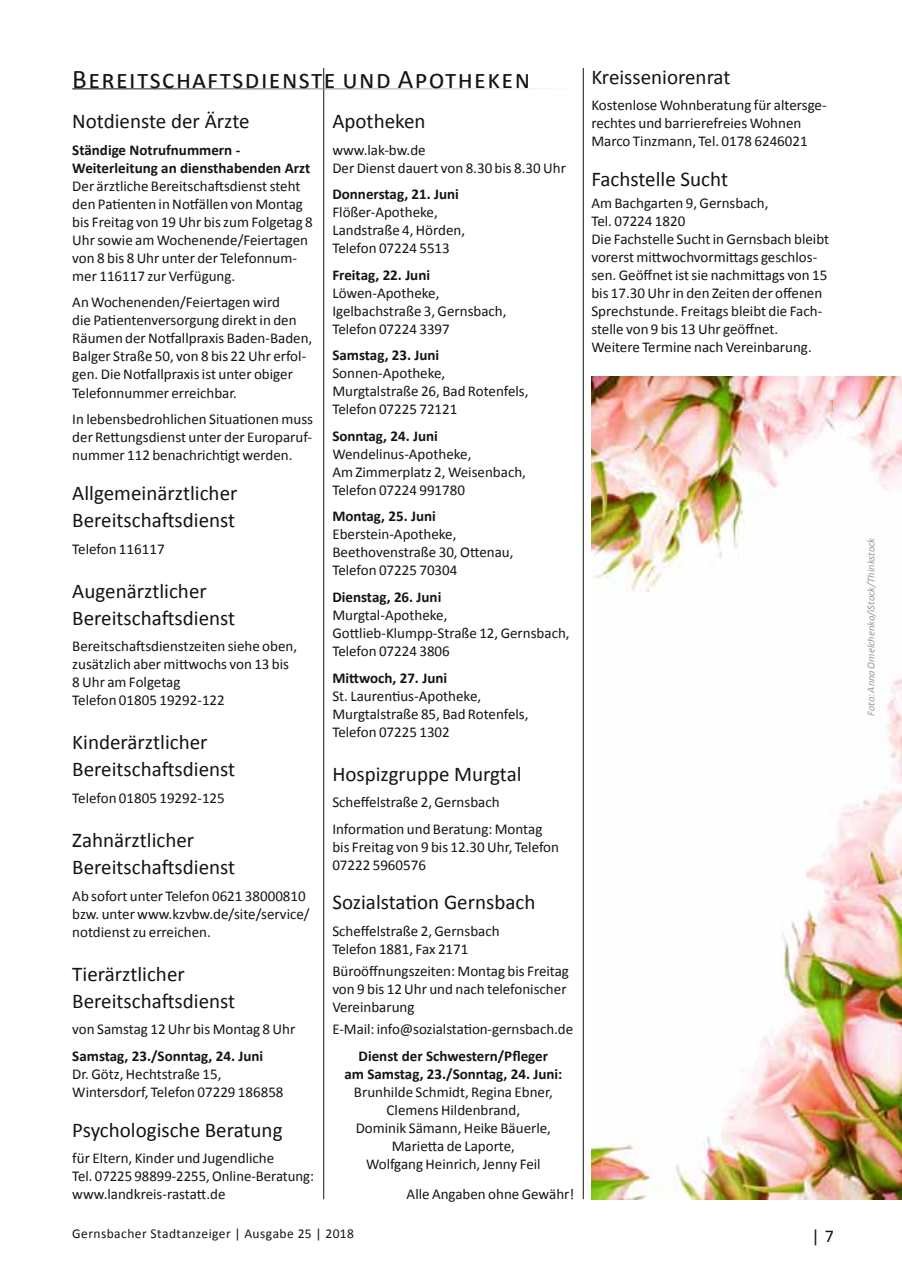
<style>
.page{position:relative;width:902px;height:1280px;background:#fff}
.page>*{position:absolute;margin:0;border:0;box-sizing:border-box;transform-origin:0 0}
.t1{font:27px "Calibri";letter-spacing:.05em;color:#141415}
.t2{font:21px/27px "Calibri";color:#141415}
.t3{font:18px "Calibri";color:#141415}
.t4{font:15px/18px "Calibri";color:#141415}
.t5{font:700 15px/18px "Calibri";color:#141415}
.t6{font:13.5px "Calibri";letter-spacing:.025em;color:#141415}
.t7{font:italic 10.5px "Calibri";color:#989999}
</style>
<div class="page">
<hr style="left:583px;top:68px;width:1px;height:1131px;background:#141415">
<hr style="left:323px;top:68px;width:1px;height:1131px;background:#141415">
<img style="left:591px;top:376px;width:310px;height:823px">
<hr style="left:72px;top:88px;width:502px;height:1px;background:#fff">
<h1 class="t1" style="left:72px;top:62px;width:459px">Bereitschaftsdienste und Apotheken</h1>
<h2 class="t2" style="left:72px;top:108px;width:179px">Notdienste der Ärzte</h2>
<p class="t5" style="left:72px;top:141px;width:239px">Ständige Notrufnummern -<br>Weiterleitung an diensthabenden Arzt</p>
<p class="t4" style="left:72px;top:177px;width:242px">Der ärztliche Bereitschaftsdienst steht den Patienten in Notfällen von Montag bis Freitag von 19 Uhr bis zum Folgetag 8<br>Uhr sowie am Wochenende/Feiertagen von 8 bis 8 Uhr unter der Telefonnum&shy;mer 116117 zur Verfügung.</p>
<p class="t4" style="left:72px;top:293px;width:241px">An Wochenenden/Feiertagen wird<br>die Patientenversorgung direkt in den Räumen der Notfallpraxis Baden-Baden, Balger Straße 50, von 8 bis 22 Uhr erfol&shy;gen. Die Notfallpraxis ist unter obiger Telefonnummer erreichbar.</p>
<p class="t4" style="left:72px;top:410px;width:242px;text-align:justify">In lebensbedrohlichen Situationen muss der Rettungsdienst unter der Europaruf&shy;nummer 112 benachrichtigt werden.</p>
<h2 class="t2" style="left:72px;top:479px;width:167px">Allgemeinärztlicher<br>Bereitschaftsdienst</h2>
<p class="t4" style="left:72px;top:540px;width:94px">Telefon 116117</p>
<h2 class="t2" style="left:72px;top:577px;width:164px">Augenärztlicher<br>Bereitschaftsdienst</h2>
<p class="t4" style="left:72px;top:637px;width:226px">Bereitschaftsdienstzeiten siehe oben, zusätzlich aber mittwochs von 13 bis<br>8 Uhr am Folgetag<br>Telefon 01805 19292-122</p>
<h2 class="t2" style="left:72px;top:729px;width:164px">Kinderärztlicher<br>Bereitschaftsdienst</h2>
<p class="t4" style="left:72px;top:789px;width:154px">Telefon 01805 19292-125</p>
<h2 class="t2" style="left:72px;top:826px;width:164px">Zahnärztlicher<br>Bereitschaftsdienst</h2>
<p class="t4" style="left:72px;top:886px;width:239px">Ab sofort unter Telefon 0621 38000810 bzw. unter www.kzvbw.de/site/service/ notdienst zu erreichen.</p>
<h2 class="t2" style="left:72px;top:960px;width:164px">Tierärztlicher<br>Bereitschaftsdienst</h2>
<p class="t4" style="left:72px;top:1020px;width:224px">von Samstag 12 Uhr bis Montag 8 Uhr</p>
<p class="t5" style="left:72px;top:1047px;width:192px">Samstag, 23./Sonntag, 24. Juni</p>
<p class="t4" style="left:72px;top:1065px;width:213px">Dr. Götz, Hechtstraße 15,<br>Wintersdorf, Telefon 07229 186858</p>
<h2 class="t2" style="left:72px;top:1116px;width:212px">Psychologische Beratung</h2>
<p class="t4" style="left:72px;top:1149px;width:243px">für Eltern, Kinder und Jugendliche<br>Tel. 07225 98899-2255, Online-Beratung: www.landkreis-rastatt.de</p>
<h2 class="t2" style="left:332px;top:108px;width:95px">Apotheken</h2>
<p class="t4" style="left:332px;top:141px;width:235px">www.lak-bw.de<br>Der Dienst dauert von 8.30 bis 8.30 Uhr</p>
<p class="t5" style="left:332px;top:185px;width:128px">Donnerstag, 21. Juni</p>
<p class="t4" style="left:332px;top:203px;width:134px">Flößer-Apotheke,<br>Landstraße 4, Hörden,<br>Telefon 07224 5513</p>
<p class="t5" style="left:332px;top:266px;width:99px">Freitag, 22. Juni</p>
<p class="t4" style="left:332px;top:284px;width:176px">Löwen-Apotheke,<br>Igelbachstraße 3, Gernsbach,<br>Telefon 07224 3397</p>
<p class="t5" style="left:332px;top:346px;width:108px">Samstag, 23. Juni</p>
<p class="t4" style="left:332px;top:364px;width:198px">Sonnen-Apotheke,<br>Murgtalstraße 26, Bad Rotenfels,<br>Telefon 07225 72121</p>
<p class="t5" style="left:332px;top:427px;width:107px">Sonntag, 24. Juni</p>
<p class="t4" style="left:332px;top:445px;width:195px">Wendelinus-Apotheke,<br>Am Zimmerplatz 2, Weisenbach,<br>Telefon 07224 991780</p>
<p class="t5" style="left:332px;top:507px;width:105px">Montag, 25. Juni</p>
<p class="t4" style="left:332px;top:525px;width:183px">Eberstein-Apotheke,<br>Beethovenstraße 30, Ottenau,<br>Telefon 07225 70304</p>
<p class="t5" style="left:332px;top:588px;width:110px">Dienstag, 26. Juni</p>
<p class="t4" style="left:332px;top:606px;width:239px">Murgtal-Apotheke,<br>Gottlieb-Klumpp-Straße 12, Gernsbach,<br>Telefon 07224 3806</p>
<p class="t5" style="left:332px;top:668px;width:116px">Mittwoch, 27. Juni</p>
<p class="t4" style="left:332px;top:687px;width:198px">St. Laurentius-Apotheke,<br>Murgtalstraße 85, Bad Rotenfels,<br>Telefon 07225 1302</p>
<h2 class="t2" style="left:332px;top:760px;width:191px">Hospizgruppe Murgtal</h2>
<p class="t4" style="left:332px;top:789px;width:211px;line-height:26.5px">Scheffelstraße 2, Gernsbach<br>Information und Beratung: Montag</p>
<p class="t4" style="left:332px;top:838px;width:228px">bis Freitag von 9 bis 12.30 Uhr, Telefon<br>07222 5960576</p>
<h2 class="t2" style="left:332px;top:889px;width:204px">Sozialstation Gernsbach</h2>
<p class="t4" style="left:332px;top:922px;width:169px">Scheffelstraße 2, Gernsbach<br>Telefon 1881, Fax 2171</p>
<p class="t4" style="left:332px;top:962px;width:238px">Büroöffnungszeiten: Montag bis Freitag von 9 bis 12 Uhr und nach telefonischer<br>Vereinbarung</p>
<p class="t4" style="left:332px;top:1020px;width:242px">E-Mail: info@sozialstation-gernsbach.de</p>
<p class="t5" style="left:344px;top:1047px;width:219px;text-align:center">Dienst der Schwestern/Pfleger<br>am Samstag, 23./Sonntag, 24. Juni:</p>
<p class="t4" style="left:354px;top:1083px;width:200px;text-align:center">Brunhilde Schmidt, Regina Ebner,<br>Clemens Hildenbrand,<br>Dominik Sämann, Heike Bäuerle,<br>Marietta de Laporte,<br>Wolfgang Heinrich, Jenny Feil</p>
<p class="t4" style="left:406px;top:1185px;width:169px">Alle Angaben ohne Gewähr!</p>
<h2 class="t2" style="left:591px;top:63px;width:140px">Kreisseniorenrat</h2>
<p class="t4" style="left:591px;top:96px;width:237px">Kostenlose Wohnberatung für altersge&shy;rechtes und barrierefreies Wohnen<br>Marco Tinzmann, Tel. 0178 6246021</p>
<h2 class="t2" style="left:591px;top:166px;width:138px">Fachstelle Sucht</h2>
<p class="t4" style="left:591px;top:194px;width:239px">Am Bachgarten 9, Gernsbach,<br>Tel. 07224 1820<br>Die Fachstelle Sucht in Gernsbach bleibt vorerst mittwochvormittags geschlos&shy;sen. Geöffnet ist sie nachmittags von 15 bis 17.30 Uhr in den Zeiten der offenen Sprechstunde. Freitags bleibt die Fach&shy;stelle von 9 bis 13 Uhr geöffnet.<br>Weitere Termine nach Vereinbarung.</p>
<p class="t6" style="left:72px;top:1225px;width:283px">Gernsbacher Stadtanzeiger | Ausgabe 25 | 2018</p>
<p class="t3" style="left:811px;top:1224px;width:24px">| 7</p>
<p class="t7" style="left:863px;top:716px;width:179px;rotate:-90deg">Foto: Anna Omelchenko/iStock/Thinkstock</p>
</div>
